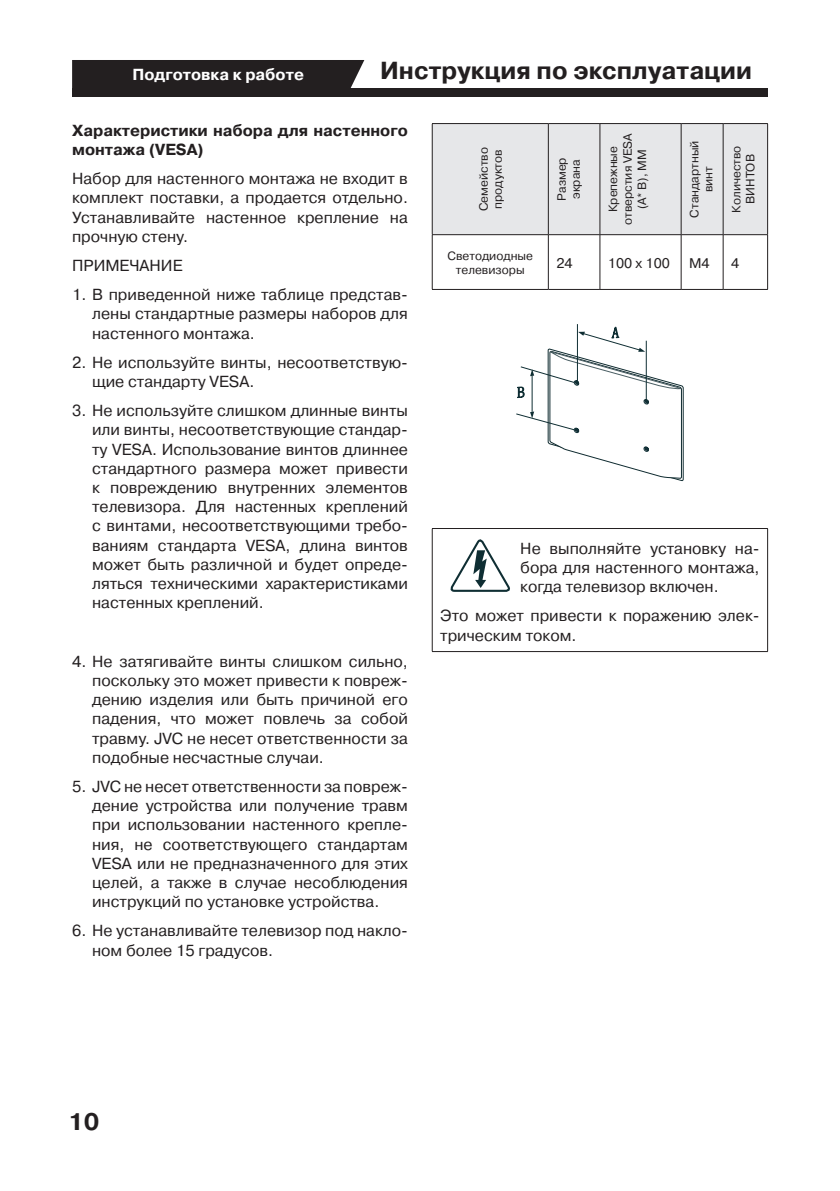
<style>
.page{position:relative;width:840px;height:1191px;background:#fff}
.page>*{position:absolute;margin:0;border:0;box-sizing:border-box;transform-origin:0 0}
.t1{font:700 24.6px "Pragmatica C";color:#231f20}
.t2{font:700 24px "Pragmatica C";color:#231f20}
.Spisok_-__a__a{font:16px/19.2px "Pragmatica C";color:#231f20;text-align:justify}
.Text{font:16px/19.2px "Pragmatica C";color:#231f20;text-align:justify}
.Text-2{font:700 16px/19.2px "Pragmatica C";color:#231f20}
.Text-3{font:700 16px "Pragmatica C";color:#fff}
.Text-4{font:14px "Pragmatica C";color:#231f20}
.Text-5{font:12px/14.4px "Pragmatica C";color:#231f20;text-align:center}
</style>
<div class="page">
<div style="left:72px;top:88px;width:695px;height:8px;background:#231f20"></div>
<div style="left:72px;top:60px;width:292px;height:28px;background:#231f20"></div>
<div style="left:432px;top:124px;width:334px;height:110px;background:#e6e7e9"></div>
<hr style="left:432px;top:123px;width:116px;height:1px;background:#231f20">
<hr style="left:431px;top:124px;width:1px;height:110px;background:#231f20">
<hr style="left:548px;top:123px;width:51px;height:1px;background:#231f20">
<hr style="left:547px;top:124px;width:1px;height:110px;background:#231f20">
<hr style="left:599px;top:123px;width:81px;height:1px;background:#231f20">
<hr style="left:599px;top:124px;width:1px;height:110px;background:#231f20">
<hr style="left:680px;top:123px;width:42px;height:1px;background:#231f20">
<hr style="left:680px;top:124px;width:1px;height:110px;background:#231f20">
<hr style="left:722px;top:123px;width:45px;height:1px;background:#231f20">
<hr style="left:722px;top:124px;width:1px;height:110px;background:#231f20">
<hr style="left:766px;top:124px;width:1px;height:110px;background:#231f20">
<hr style="left:432px;top:234px;width:116px;height:1px;background:#231f20">
<hr style="left:431px;top:235px;width:1px;height:54px;background:#231f20">
<hr style="left:548px;top:234px;width:51px;height:1px;background:#231f20">
<hr style="left:547px;top:235px;width:1px;height:54px;background:#231f20">
<hr style="left:599px;top:234px;width:81px;height:1px;background:#231f20">
<hr style="left:599px;top:235px;width:1px;height:54px;background:#231f20">
<hr style="left:680px;top:234px;width:42px;height:1px;background:#231f20">
<hr style="left:680px;top:235px;width:1px;height:54px;background:#231f20">
<hr style="left:722px;top:234px;width:45px;height:1px;background:#231f20">
<hr style="left:722px;top:235px;width:1px;height:54px;background:#231f20">
<hr style="left:766px;top:235px;width:1px;height:54px;background:#231f20">
<hr style="left:432px;top:289px;width:116px;height:1px;background:#231f20">
<hr style="left:548px;top:289px;width:51px;height:1px;background:#231f20">
<hr style="left:599px;top:289px;width:81px;height:1px;background:#231f20">
<hr style="left:680px;top:289px;width:42px;height:1px;background:#231f20">
<hr style="left:722px;top:289px;width:45px;height:1px;background:#231f20">
<svg style="left:516px;top:324px;width:168px;height:157px"></svg>
<hr style="left:432px;top:528px;width:335px;height:1px;background:#231f20">
<hr style="left:431px;top:529px;width:1px;height:122px;background:#231f20">
<hr style="left:766px;top:529px;width:1px;height:122px;background:#231f20">
<hr style="left:432px;top:651px;width:335px;height:1px;background:#231f20">
<svg style="left:450px;top:539px;width:60px;height:53px"></svg>
<p class="Text-3" style="left:132px;top:66px;width:173px">Подготовка к работе</p>
<h1 class="t1" style="left:380px;top:57px;width:373px">Инструкция по эксплуатации</h1>
<p class="Text-2" style="left:72px;top:121px;width:337px">Характеристики набора для настенного монтажа (VESA)</p>
<p class="Text" style="left:72px;top:169px;width:337px">Набор для настенного монтажа не входит в комплект поставки, а продается отдельно.<br>Устанавливайте настенное крепление на прочную стену.</p>
<p class="Text" style="left:72px;top:256px;width:112px">ПРИМЕЧАНИЕ</p>
<p class="Spisok_-__a__a" style="left:92px;top:285px;width:317px;text-indent:-20px">1. В приведенной ниже таблице представ&shy;лены стандартные размеры наборов для настенного монтажа.</p>
<p class="Spisok_-__a__a" style="left:92px;top:353px;width:317px;text-indent:-20px">2. Не используйте винты, несоответствую&shy;щие стандарту VESA.</p>
<p class="Spisok_-__a__a" style="left:92px;top:401px;width:317px;text-indent:-20px">3. Не используйте слишком длинные винты или винты, несоответствующие стандар&shy;ту VESA. Использование винтов длиннее стандартного размера может привести к повреждению внутренних элементов телевизора. Для настенных креплений с винтами, несоответствующими требо&shy;ваниям стандарта VESA, длина винтов может быть различной и будет опреде&shy;ляться техническими характеристиками настенных креплений.</p>
<p class="Spisok_-__a__a" style="left:92px;top:652px;width:317px;text-indent:-20px">4. Не затягивайте винты слишком сильно, поскольку это может привести к повреж&shy;дению изделия или быть причиной его падения, что может повлечь за собой травму. JVC не несет ответственности за подобные несчастные случаи.</p>
<p class="Spisok_-__a__a" style="left:92px;top:777px;width:317px;text-indent:-20px">5. JVC не несет ответственности за повреж&shy;дение устройства или получение травм при использовании настенного крепле&shy;ния, не соответствующего стандартам VESA или не предназначенного для этих целей, а также в случае несоблюдения инструкций по установке устройства.</p>
<p class="Spisok_-__a__a" style="left:92px;top:921px;width:317px;text-indent:-20px">6. Не устанавливайте телевизор под накло&shy;ном более 15 градусов.</p>
<p class="Text-5" style="left:476px;top:211px;width:65px;rotate:-90deg">Семейство</p>
<p class="Text-5" style="left:490px;top:209px;width:61px;rotate:-90deg">продуктов</p>
<p class="Text-5" style="left:554px;top:201px;width:45px;rotate:-90deg">Размер</p>
<p class="Text-5" style="left:568px;top:199px;width:41px;rotate:-90deg">экрана</p>
<p class="Text-5" style="left:605px;top:225px;width:93px;rotate:-90deg">Крепежные отверстия VESA (А* В), ММ</p>
<p class="Text-5" style="left:687px;top:217px;width:78px;rotate:-90deg">Стандартный</p>
<p class="Text-5" style="left:701px;top:192px;width:28px;rotate:-90deg">винт</p>
<p class="Text-5" style="left:729px;top:213px;width:69px;rotate:-90deg">Количество</p>
<p class="Text-5" style="left:743px;top:204px;width:51px;rotate:-90deg">ВИНТОВ</p>
<p class="Text-5" style="left:447px;top:249px;width:87px">Светодиодные телевизоры</p>
<p class="Text-4" style="left:556px;top:255px;width:18px">24</p>
<p class="Text-4" style="left:607px;top:255px;width:64px">100 х 100</p>
<p class="Text-4" style="left:688px;top:255px;width:22px">М4</p>
<p class="Text-4" style="left:730px;top:255px;width:10px">4</p>
<p class="Text" style="left:520px;top:539px;width:241px">Не выполняйте установку на&shy;бора для настенного монтажа, когда телевизор включен.</p>
<p class="Text" style="left:440px;top:606px;width:321px">Это может привести к поражению элек&shy;трическим током.</p>
<h2 class="t2" style="left:68px;top:1108px;width:33px">10</h2>
</div>
